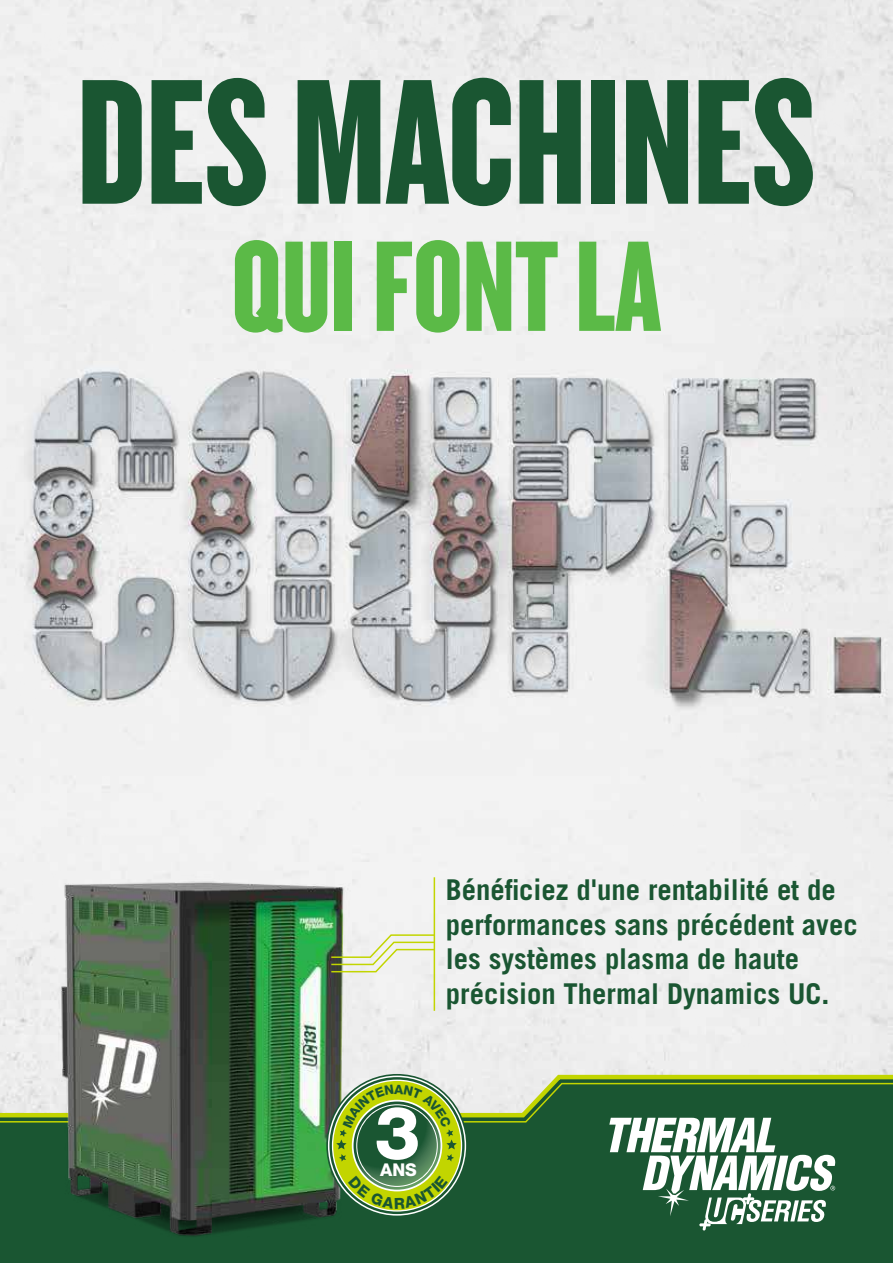
<style>
.page{position:relative;width:893px;height:1263px;background:#fff}
.page>*{position:absolute;margin:0;border:0;box-sizing:border-box;transform-origin:0 0}
.t1{font:185.55px "Knockout HTF68 Full Featherwt";color:#1a5632}
.t2{font:133.95px "Knockout HTF68 Full Featherwt";color:#5bba47}
.t3{font:800 73.5px "Helvetica Neue LT Pro";color:#fff}
.t4{font:700 28.65px/34.3px "Trade Gothic LT Std";color:#1a5632}
.t5{font:800 17.55px "Helvetica Neue LT Pro";color:#fff}
</style>
<div class="page">
<img style="left:0;top:0;width:893px;height:1072px">
<div style="left:0;top:1230px;width:893px;height:33px;background:#1a5632"></div>
<hr style="left:434px;top:877px;width:1px;height:134px;background:#c2d500">
<img style="left:58px;top:859px;width:309px;height:400px">
<svg style="left:330px;top:934px;width:106px;height:39px"></svg>
<svg style="left:0;top:1072px;width:893px;height:158px;background:#517a51"></svg>
<h1 class="t1" style="left:77px;top:48px;width:740px">DES MACHINES</h1>
<h2 class="t2" style="left:232px;top:218px;width:431px">QUI FONT LA</h2>
<p class="t4" style="left:446px;top:873px;width:413px">Bénéficiez d'une rentabilité et de performances sans précédent avec les systèmes plasma de haute précision Thermal Dynamics UC.</p>
<h3 class="t3" style="left:375px;top:1089px;width:47px">3</h3>
<p class="t5" style="left:380px;top:1160px;width:38px">ANS</p>
</div>
